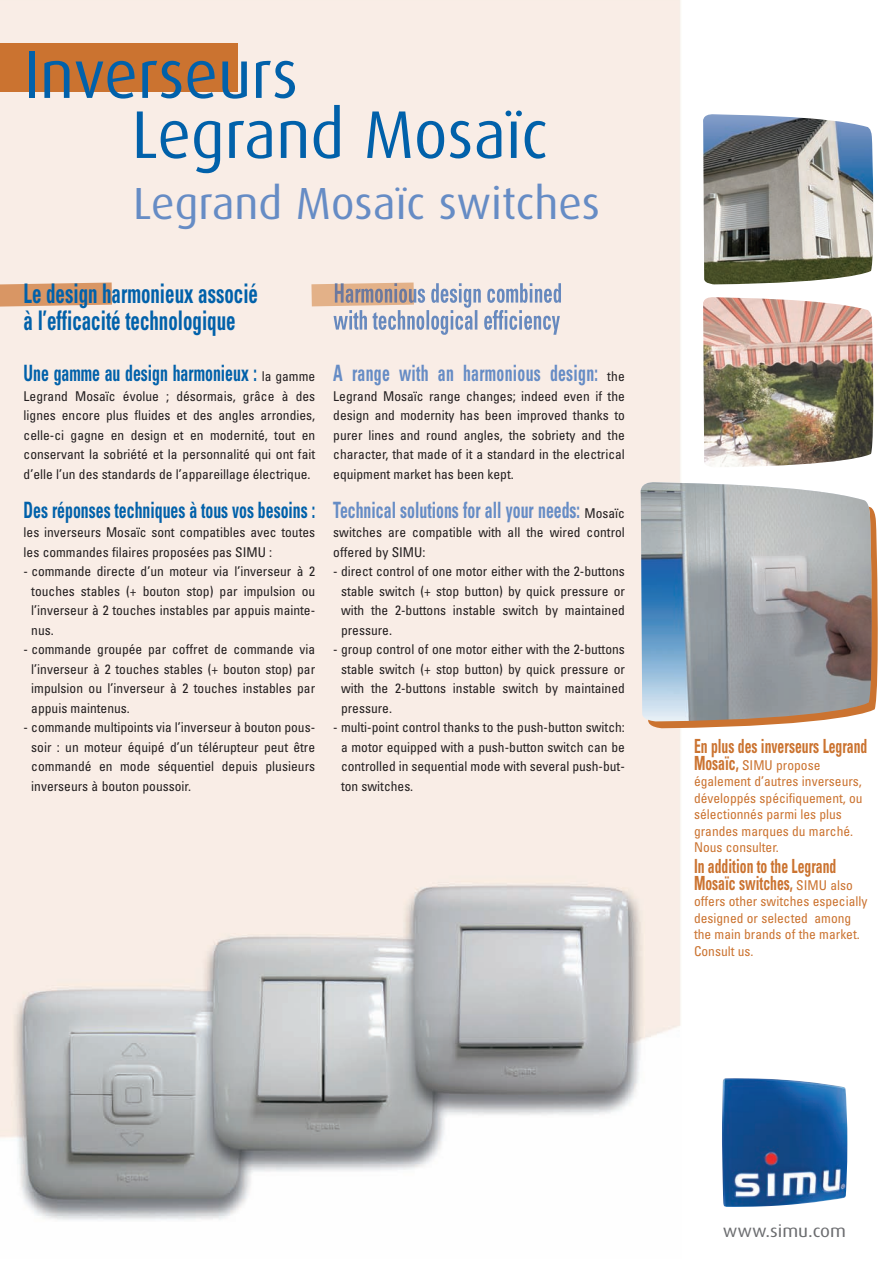
<style>
.page{position:relative;width:894px;height:1264px;background:#fff}
.page>*{position:absolute;margin:0;border:0;box-sizing:border-box;transform-origin:0 0}
.t1{font:67.5px/60px "Dax";color:#0161aa;scale:.95 1}
.t2{font:45px "Dax";color:#668cc5}
.t3{font:700 condensed 27px/27px "Univers";color:#0161aa;scale:.7 1}
.t4{font:700 condensed 22.5px "Univers";color:#0161aa;scale:.7 1}
.t5{font:700 condensed 22.5px "Univers";color:#668cc5;scale:.7 1}
.t6{font:700 condensed 22.5px "Univers";letter-spacing:.02em;color:#668cc5;scale:.7 1}
.t7{font:700 condensed 19.5px/16.5px "Univers";color:#cb7330;scale:.7 1}
.t8{font:17.25px "Dax";color:#6c6d70;scale:1.1 1}
.t9{font:condensed 13.5px/19.5px "Univers";color:#231f20;text-align:justify}
.t10{font:condensed 13.5px/16.5px "Univers";color:#cb7330}
.s1{font-weight:400;font-size:13.5px;color:#231f20}
.s2{font-weight:700;font-size:19.5px}
.s3{font-weight:400;font-size:13.5px}
</style>
<div class="page">
<img style="left:0;top:0;width:681px;height:1220px">
<div style="left:0;top:43px;width:238px;height:48px;background:#cb7330"></div>
<svg style="left:643px;top:508px;width:235px;height:220px;fill:#cb7330"></svg>
<img style="left:703px;top:114px;width:171px;height:170px">
<img style="left:703px;top:297px;width:170px;height:170px">
<img style="left:639px;top:481px;width:233px;height:240px">
<svg style="left:0;top:282px;width:112px;height:25px;background:#dca073"></svg>
<img style="left:414px;top:283px;width:54px;height:20px">
<svg style="left:311px;top:282px;width:103px;height:24px;background:#c4a795"></svg>
<img style="left:333px;top:310px;width:154px;height:25px">
<img style="left:722px;top:1078px;width:125px;height:128px">
<h1 class="t1" style="left:132px;top:49px;width:439px;text-indent:-108px">Inverseurs<br>Legrand Mosaïc</h1>
<h2 class="t2" style="left:133px;top:184px;width:468px">Legrand Mosaïc switches</h2>
<h3 class="t3" style="left:24px;top:282px;width:336px">Le design harmonieux associé à l’efficacité technologique</h3>
<h3 class="t4" style="left:24px;top:365px;width:418px">Une gamme au design harmonieux : <span class="s1">la gamme</span></h3>
<p class="t9" style="left:24px;top:387px;width:293px">Legrand Mosaïc évolue ; désormais, grâce à des lignes encore plus fluides et des angles arrondies, celle-ci gagne en design et en modernité, tout en conservant la sobriété et la personnalité qui ont fait d’elle l’un des standards de l’appareillage électrique.</p>
<h3 class="t4" style="left:24px;top:501px;width:418px">Des réponses techniques à tous vos besoins :</h3>
<p class="t9" style="left:24px;top:524px;width:293px">les inverseurs Mosaïc sont compatibles avec toutes les commandes filaires proposées pas SIMU :</p>
<p class="t9" style="left:31px;top:563px;width:285px;text-indent:-8px">- commande directe d’un moteur via l’inverseur à 2 touches stables (+ bouton stop) par impulsion ou l’inverseur à 2 touches instables par appuis mainte&shy;nus.</p>
<p class="t9" style="left:31px;top:641px;width:285px;text-indent:-8px">- commande groupée par coffret de commande via l’inverseur à 2 touches stables (+ bouton stop) par impulsion ou l’inverseur à 2 touches instables par appuis maintenus.</p>
<p class="t9" style="left:31px;top:719px;width:285px;text-indent:-8px">- commande multipoints via l’inverseur à bouton pous&shy;soir : un moteur équipé d’un télérupteur peut être commandé en mode séquentiel depuis plusieurs inverseurs à bouton poussoir.</p>
<h3 class="t6" style="left:333px;top:365px;width:418px">A range with an harmonious design: <span class="s1">the</span></h3>
<p class="t9" style="left:333px;top:387px;width:293px">Legrand Mosaïc range changes; indeed even if the design and modernity has been improved thanks to purer lines and round angles, the sobriety and the character, that made of it a standard in the electrical equipment market has been kept.</p>
<h3 class="t5" style="left:333px;top:501px;width:418px">Technical solutions for all your needs: <span class="s1">Mosaïc</span></h3>
<p class="t9" style="left:333px;top:524px;width:293px">switches are compatible with all the wired control offered by SIMU:</p>
<p class="t9" style="left:341px;top:563px;width:285px;text-indent:-8px">- direct control of one motor either with the 2-buttons stable switch (+ stop button) by quick pressure or with the 2-buttons instable switch by maintained pressure.</p>
<p class="t9" style="left:341px;top:641px;width:285px;text-indent:-8px">- group control of one motor either with the 2-buttons stable switch (+ stop button) by quick pressure or with the 2-buttons instable switch by maintained pressure.</p>
<p class="t9" style="left:341px;top:719px;width:285px;text-indent:-8px">- multi-point control thanks to the push-button switch: a motor equipped with a push-button switch can be controlled in sequential mode with several push-but&shy;ton switches.</p>
<h3 class="t7" style="left:693px;top:740px;width:249px">En plus des inverseurs Legrand</h3>
<p class="t10" style="left:693px;top:758px;width:170px"><span class="s2">Mosaïc,</span> SIMU propose également d’autres inverseurs, développés spécifiquement, ou sélectionnés parmi les plus grandes marques du marché.<br>Nous consulter.</p>
<h3 class="t7" style="left:693px;top:859px;width:228px">In addition to the Legrand<br>Mosaïc switches, <span class="s3">SIMU also</span></h3>
<p class="t10" style="left:693px;top:894px;width:175px">offers other switches especially designed or selected among the main brands of the market.<br>Consult us.</p>
<p class="t8" style="left:722px;top:1223px;width:113px">www.simu.com</p>
</div>
